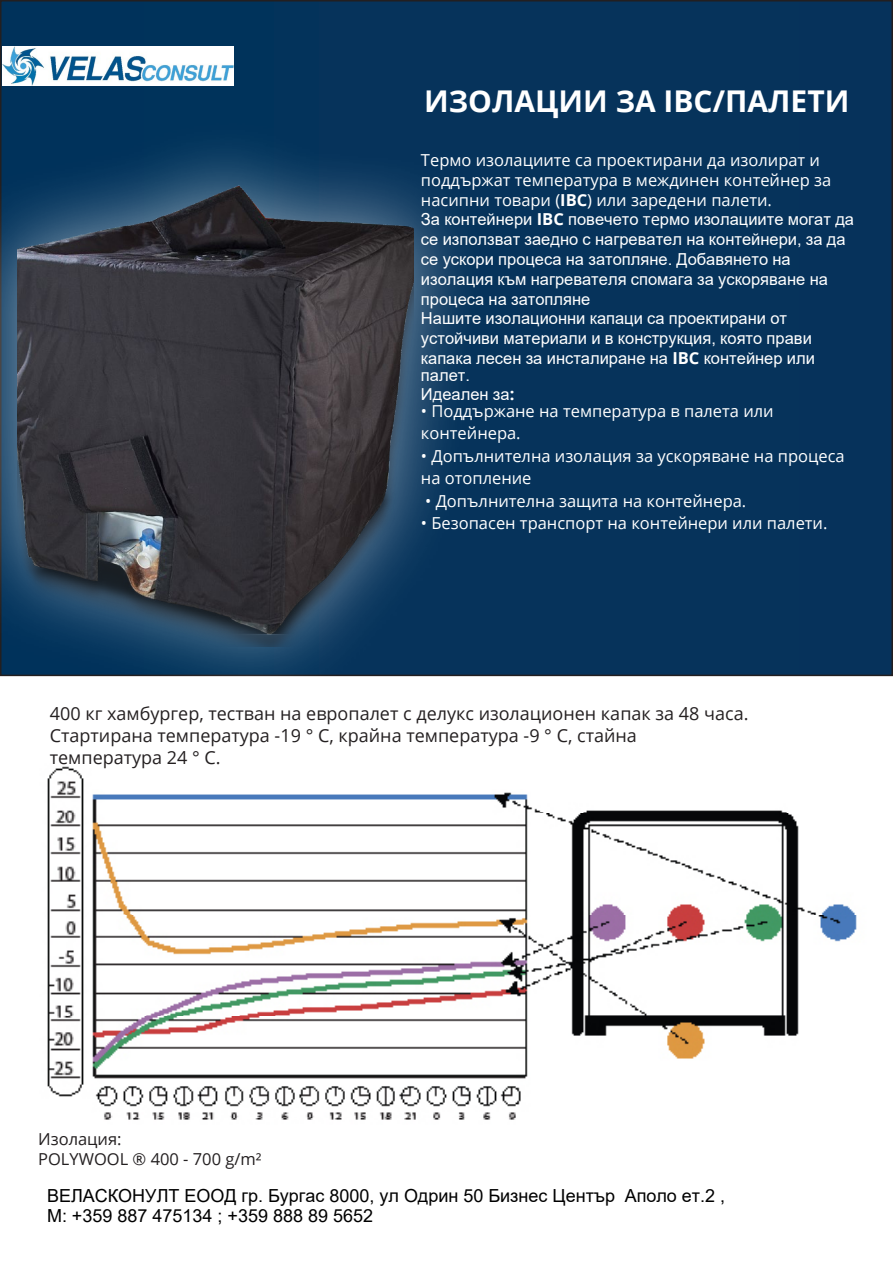
<style>
.page{position:relative;width:893px;height:1263px;background:#fff}
.page>*{position:absolute;margin:0;border:0;box-sizing:border-box;transform-origin:0 0}
.t1{font:700 30px "Open Sans";color:#fff}
.t2{font:18px/21.6px "Open Sans";color:#242021}
.t3{font:18px/20.1px "Arial";color:#000}
.t4{font:16.5px/19.8px "Arial";color:#fff}
.t5{font:16.5px/22.5px "Open Sans";color:#fff}
.t6{font:16.5px "Open Sans";color:#242021}
.s1{font-family:"Open Sans"}
.s2{font-family:"Open Sans";font-weight:700}
</style>
<div class="page">
<div style="left:1px;top:0;width:891px;height:674px;background:#06335b"></div>
<div style="left:0;top:118px;width:488px;height:596px;background:#fff;opacity:.56"></div>
<div style="left:17px;top:194px;width:397px;height:452px;background:#231f20;opacity:.42"></div>
<img style="left:17px;top:181px;width:397px;height:455px">
<img style="left:2px;top:712px;width:855px;height:408px">
<img style="left:3px;top:47px;width:230px;height:38px">
<p class="t1" style="left:424px;top:80px;width:427px">ИЗОЛАЦИИ ЗА IBC/ПАЛЕТИ</p>
<p class="t4" style="left:421px;top:150px;width:435px"><span class="s1">Термо изолациите са проектирани да изолират и поддържат температура в междинен контейнер за насипни товари (</span><span class="s2">IBC</span><span class="s1">) или заредени палети.<br></span>За контейнери <span class="s2">IBC</span> повечето <span class="s1">те</span>рмо изолациите могат да се използват заедно с нагревател на контейнери, за да се ускори процеса на затопляне. Добавянето на изолация към нагревателя спомага за ускоряване на процеса на затопляне<br>Нашите изолационни капаци са проектирани от устойчиви материали и в конструкция, която прави капака лесен за инсталиране на <span class="s2">IBC</span> контейнер или</p>
<p class="t4" style="left:421px;top:366px;width:95px;line-height:18.5px">палет.<br>Идеален за<span class="s2">:</span></p>
<p class="t5" style="left:421px;top:399px;width:354px">• Поддържане на температура в палета или</p>
<p class="t5" style="left:421px;top:422px;width:101px">контейнера.</p>
<p class="t5" style="left:421px;top:444px;width:425px">• Допълнителна изолация за ускоряване на процеса на отопление</p>
<p class="t5" style="left:425px;top:489px;width:323px">• Допълнителна защита на контейнера.</p>
<p class="t5" style="left:421px;top:511px;width:408px">• Безопасен транспорт на контейнери или палети.</p>
<p class="t2" style="left:50px;top:702px;width:700px">400 кг хамбургер, тестван на европалет с делукс изолационен капак за 48 часа.<br>Стартирана температура -19 ° C, крайна температура -9 ° C, стайна температура 24 ° C.</p>
<p class="t6" style="left:38px;top:1127px;width:85px">Изолация:</p>
<p class="t6" style="left:38px;top:1147px;width:225px">POLYWOOL ® 400 - 700 g/m²</p>
<p class="t3" style="left:47px;top:1186px;width:680px">ВЕЛАСКОНУЛТ ЕООД гр. Бургас 8000, ул Одрин 50 Бизнес Център Аполо ет.2 ,<br>М: +359 887 475134 ; +359 888 89 5652</p>
</div>
